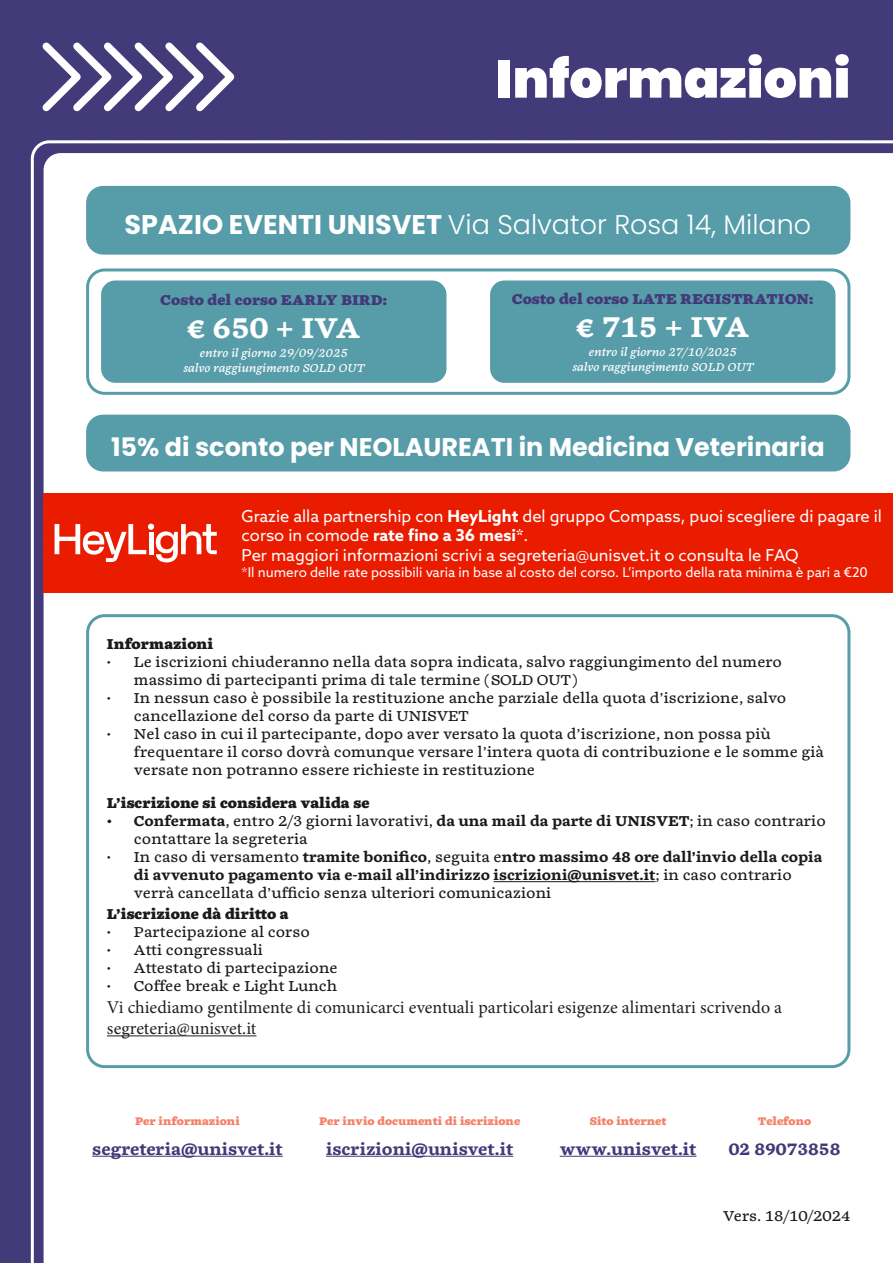
<style>
.page{position:relative;width:893px;height:1263px;background:#433b79}
.page>*{position:absolute;margin:0;border:0;box-sizing:border-box;transform-origin:0 0}
.t1{font:900 52.5px "Poppins";color:#fff}
.t2{font:700 30px "Chiavettieri";color:#fff}
.t3{font:300 27px "Poppins";color:#fff}
.t4{font:700 25.5px "Poppins";color:#fff}
.t5{font:18px "Minion Pro";color:#231f20}
.t6{font:700 17.4px "Chiavettieri";color:#423a78}
.t7{font:16.5px/19.5px "Azo Sans";color:#fff}
.t8{font:15px/18px "Chiavettieri";color:#1a1a1a}
.t9{font:700 15px/18px "Chiavettieri";color:#1a1a1a}
.t10{font:900 15px "Chiavettieri";color:#1a1a1a}
.t11{font:900 15px "Chiavettieri";color:#423a78}
.t12{font:13.5px "Azo Sans";color:#fff}
.t13{font:italic 12px "Chiavettieri";color:#fff}
.t14{font:900 11.55px "Chiavettieri";color:#f48168}
.s1{font-weight:700}
.s2{font-weight:400}
</style>
<div class="page">
<div style="left:30px;top:140px;width:863px;height:1123px;background:#fff"></div>
<svg style="left:42px;top:42px;width:193px;height:70px"></svg>
<hr style="left:92px;top:1156px;width:191px;height:1px;background:#423a78">
<hr style="left:560px;top:1156px;width:136px;height:1px;background:#423a78">
<hr style="left:326px;top:1156px;width:187px;height:1px;background:#423a78">
<div style="left:101px;top:280px;width:345px;height:103px;background:#579ca9;border-radius:14px"></div>
<div style="left:490px;top:280px;width:345px;height:103px;background:#579ca9;border-radius:14px"></div>
<div style="left:86px;top:186px;width:764px;height:69px;background:#579ca9;border-radius:17px"></div>
<div style="left:86px;top:268px;width:764px;height:127px;border:3px solid #579ca9;border-radius:17px"></div>
<div style="left:86px;top:614px;width:764px;height:454px;border:3px solid #579ca9;border-radius:17px"></div>
<hr style="left:494px;top:881px;width:162px;height:1px;background:#1a1a1a">
<hr style="left:107px;top:1035px;width:149px;height:1px;background:#231f20">
<div style="left:44px;top:493px;width:849px;height:100px;background:#ea1c00"></div>
<svg style="left:55px;top:524px;width:162px;height:38px"></svg>
<div style="left:86px;top:415px;width:764px;height:56px;background:#579ca9;border-radius:17px"></div>
<p class="t1" style="left:496px;top:49px;width:356px">Informazioni</p>
<p class="t3" style="left:125px;top:209px;width:688px"><span class="s1">SPAZIO EVENTI UNISVET</span> Via Salvator Rosa 14, Milano</p>
<p class="t11" style="left:160px;top:290px;width:228px">Costo del corso EARLY BIRD:</p>
<p class="t2" style="left:187px;top:308px;width:175px">€ 650 + IVA</p>
<p class="t13" style="left:200px;top:345px;width:149px">entro il giorno 29/09/2025</p>
<p class="t13" style="left:183px;top:360px;width:183px">salvo raggiungimento SOLD OUT</p>
<p class="t11" style="left:512px;top:289px;width:303px">Costo del corso LATE REGISTRATION:</p>
<p class="t2" style="left:576px;top:307px;width:175px">€ 715 + IVA</p>
<p class="t13" style="left:589px;top:344px;width:149px">entro il giorno 27/10/2025</p>
<p class="t13" style="left:572px;top:359px;width:183px">salvo raggiungimento SOLD OUT</p>
<p class="t4" style="left:111px;top:433px;width:715px">15% di sconto per NEOLAUREATI in Medicina Veterinaria</p>
<p class="t7" style="left:242px;top:506px;width:642px">Grazie alla partnership con <span class="s1">HeyLight</span> del gruppo Compass, puoi scegliere di pagare il corso in comode <span class="s1">rate fino a 36 mesi*</span>.</p>
<p class="t7" style="left:242px;top:545px;width:558px">Per maggiori informazioni scrivi a segreteria@unisvet.it o consulta le FAQ</p>
<p class="t12" style="left:242px;top:564px;width:628px">*Il numero delle rate possibili varia in base al costo del corso. L’importo della rata minima è pari a €20</p>
<p class="t10" style="left:107px;top:634px;width:108px">Informazioni</p>
<p class="t8" style="left:134px;top:653px;width:650px;text-indent:-27px">• Le iscrizioni chiuderanno nella data sopra indicata, salvo raggiungimento del numero massimo di partecipanti prima di tale termine (SOLD OUT)</p>
<p class="t8" style="left:134px;top:689px;width:654px;text-indent:-27px">• In nessun caso è possibile la restituzione anche parziale della quota d’iscrizione, salvo cancellazione del corso da parte di UNISVET</p>
<p class="t8" style="left:134px;top:725px;width:692px;text-indent:-27px">• Nel caso in cui il partecipante, dopo aver versato la quota d’iscrizione, non possa più frequentare il corso dovrà comunque versare l’intera quota di contribuzione e le somme già versate non potranno essere richieste in restituzione</p>
<p class="t10" style="left:107px;top:793px;width:264px">L’iscrizione si considera valida se</p>
<p class="t8" style="left:134px;top:812px;width:693px;text-indent:-27px"><span class="s1">• Confermata</span>, entro 2/3 giorni lavorativi, <span class="s1">da una mail da parte di UNISVET</span>; in caso contrario contattare la segreteria</p>
<p class="t9" style="left:134px;top:848px;width:690px;text-indent:-27px"><span class="s2">• In caso di versamento</span> tramite bonifico<span class="s2">, seguita e</span>ntro massimo 48 ore dall’invio della copia di avvenuto pagamento via e-mail all’indirizzo iscrizioni@unisvet.it<span class="s2">; in caso contrario verrà cancellata d’ufficio senza ulteriori comunicazioni</span></p>
<p class="t10" style="left:107px;top:904px;width:183px">L’iscrizione dà diritto a</p>
<p class="t8" style="left:107px;top:923px;width:204px">• Partecipazione al corso</p>
<p class="t8" style="left:107px;top:941px;width:158px">• Atti congressuali</p>
<p class="t8" style="left:107px;top:959px;width:232px">• Attestato di partecipazione</p>
<p class="t8" style="left:107px;top:977px;width:232px">• Coffee break e Light Lunch</p>
<p class="t5" style="left:107px;top:995px;width:677px">Vi chiediamo gentilmente di comunicarci eventuali particolari esigenze alimentari scrivendo a</p>
<p class="t5" style="left:107px;top:1016px;width:151px">segreteria@unisvet.it</p>
<p class="t14" style="left:135px;top:1114px;width:106px">Per informazioni</p>
<p class="t6" style="left:92px;top:1137px;width:192px">segreteria@unisvet.it</p>
<p class="t14" style="left:319px;top:1114px;width:203px">Per invio documenti di iscrizione</p>
<p class="t6" style="left:326px;top:1137px;width:189px">iscrizioni@unisvet.it</p>
<p class="t14" style="left:590px;top:1114px;width:78px">Sito internet</p>
<p class="t6" style="left:560px;top:1137px;width:138px">www.unisvet.it</p>
<p class="t14" style="left:758px;top:1114px;width:55px">Telefono</p>
<p class="t6" style="left:729px;top:1137px;width:113px">02 89073858</p>
<p class="t8" style="left:723px;top:1207px;width:129px">Vers. 18/10/2024</p>
</div>
